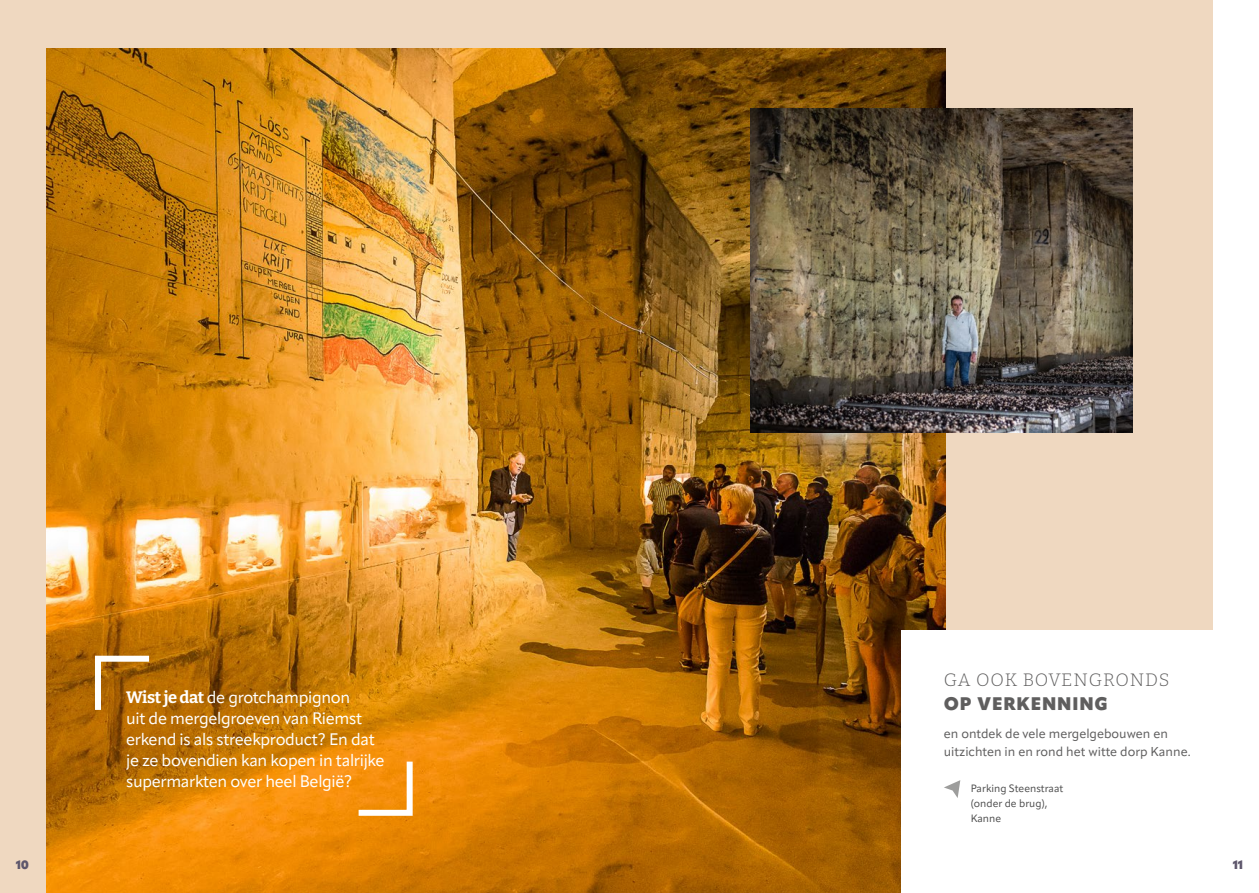
<style>
.page{position:relative;width:1259px;height:893px;background:#fff}
.page>*{position:absolute;margin:0;border:0;box-sizing:border-box;transform-origin:0 0}
.t1{font:100 18px "Bitter";letter-spacing:.05em;color:#5f5e5e}
.t2{font:900 18px "Apparat";letter-spacing:.05em;color:#5f5e5e}
.t3{font:16.5px/21px "Apparat";letter-spacing:-.02em;color:#fff}
.t4{font:12.75px/18px "Apparat";color:#5f5e5e}
.t5{font:900 12px "Apparat";color:#5e576c}
.t6{font:10.5px/15px "Apparat";color:#000}
.s1{font-family:"Bitter";font-weight:100}
</style>
<div class="page">
<div style="left:0;top:0;width:1212px;height:893px;background:#efd8c0"></div>
<img style="left:47px;top:48px;width:898px;height:845px">
<img style="left:750px;top:108px;width:382px;height:324px">
<svg style="left:92px;top:653px;width:63px;height:63px;background:#b77b29"></svg>
<svg style="left:352px;top:756px;width:64px;height:63px;background:#f59f2f"></svg>
<div style="left:901px;top:630px;width:358px;height:263px;background:#fff"></div>
<svg style="left:944px;top:780px;width:16px;height:18px"></svg>
<p class="t3" style="left:126px;top:686px;width:260px"><span class="s1">Wist je dat</span> de grotchampignon<br>uit de mergelgroeven van Riemst erkend is als streekproduct? En dat je ze bovendien kan kopen in talrijke supermarkten over heel België?</p>
<p class="t1" style="left:944px;top:668px;width:227px">GA OOK BOVENGRONDS</p>
<p class="t2" style="left:944px;top:693px;width:166px">OP VERKENNING</p>
<p class="t4" style="left:944px;top:725px;width:248px">en ontdek de vele mergelgebouwen en uitzichten in en rond het witte dorp Kanne.</p>
<p class="t6" style="left:970px;top:781px;width:94px">Parking Steenstraat (onder de brug),<br>Kanne</p>
<p class="t5" style="left:16px;top:857px;width:15px">10</p>
<p class="t5" style="left:1232px;top:857px;width:12px">11</p>
</div>
